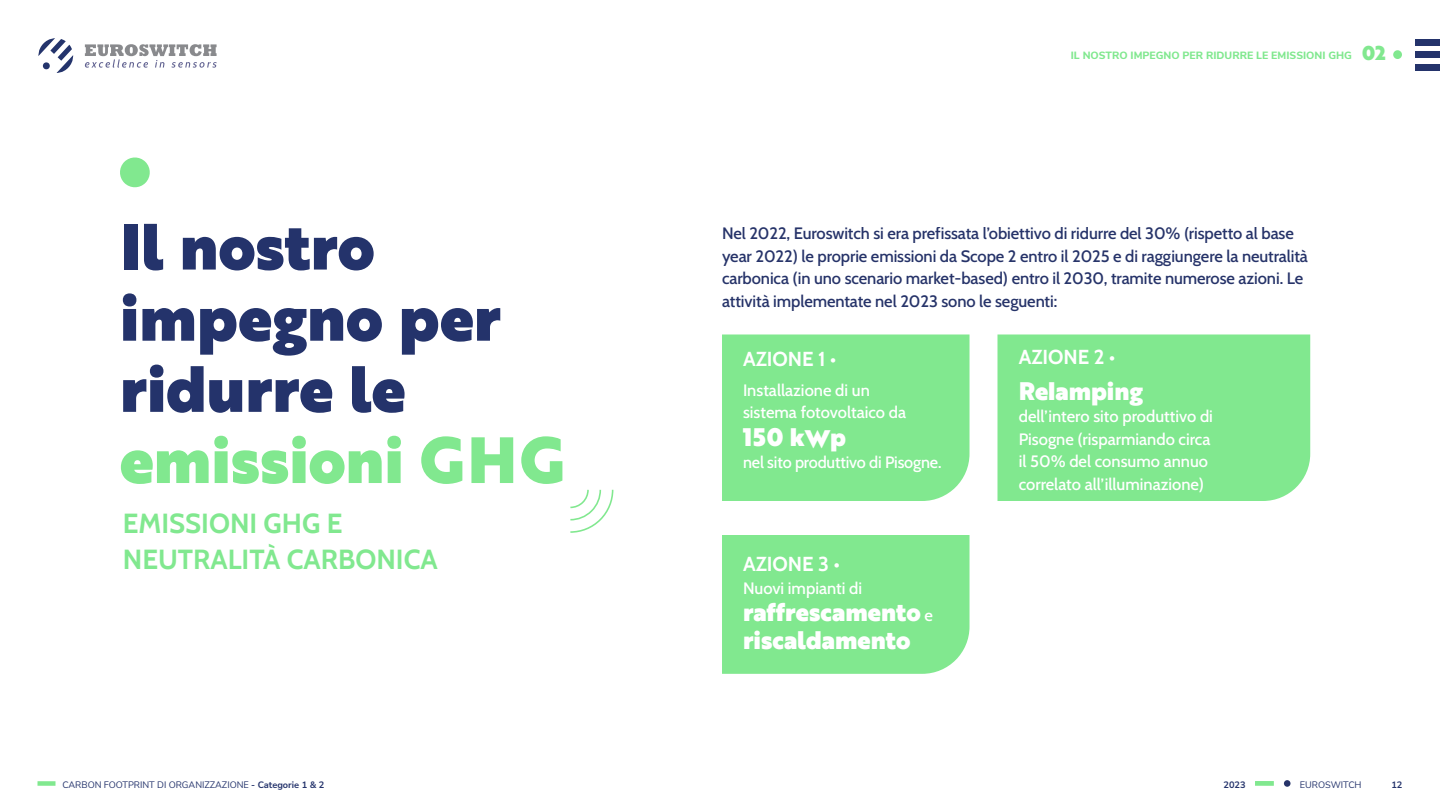
<style>
.page{position:relative;width:1440px;height:810px;background:#fff}
.page>*{position:absolute;margin:0;border:0;box-sizing:border-box;transform-origin:0 0}
.t1{font:63.45px/71.2px "Brother 1816 Black";color:#24336b}
.t2{font:63.45px "Brother 1816 Black";color:#81e88f}
.t3{font:27.6px/35.8px "Cabin";color:#81e88f}
.t4{font:24.75px/27.8px "Brother 1816 Black";color:#fff}
.t5{font:20.25px "Cabin";color:#fff}
.t6{font:16.5px/22.5px "Cabin";letter-spacing:-.005em;color:#263369}
.t7{font:16.5px/22.5px "Cabin";color:#fff}
.t8{font:800 10.5px "Nunito Sans";color:#81e88f}
.t9{font:9.23px "Nunito Sans";color:#25346c}
.t10{font:700 9.23px "Nunito Sans";color:#25346c}
.s1{font-family:"Brother 1816 Black";font-weight:400;font-size:19.5px}
.s2{font-family:"Cabin";font-size:16.5px}
.s3{font-weight:700}
</style>
<div class="page">
<div style="left:722px;top:334px;width:248px;height:167px;background:#81e88f"></div>
<div style="left:722px;top:535px;width:248px;height:139px;background:#81e88f"></div>
<div style="left:997px;top:334px;width:313px;height:167px;background:#81e88f"></div>
<svg style="left:120px;top:157px;width:30px;height:31px"></svg>
<svg style="left:570px;top:489px;width:44px;height:44px"></svg>
<svg style="left:85px;top:44px;width:132px;height:24px"></svg>
<svg style="left:38px;top:38px;width:36px;height:35px"></svg>
<div style="left:1393px;top:50px;width:9px;height:9px;background:#81e88f;border-radius:50%"></div>
<div style="left:1415px;top:39px;width:25px;height:6px;background:#24336b"></div>
<div style="left:1415px;top:51px;width:25px;height:7px;background:#24336b"></div>
<div style="left:1415px;top:64px;width:25px;height:6px;background:#24336b"></div>
<div style="left:37px;top:781px;width:19px;height:5px;background:#81e88f"></div>
<div style="left:1284px;top:780px;width:7px;height:7px;background:#263369;border-radius:50%"></div>
<div style="left:1255px;top:781px;width:19px;height:5px;background:#81e88f"></div>
<h1 class="t1" style="left:120px;top:209px;width:382px">Il nostro impegno per ridurre le</h1>
<h1 class="t2" style="left:120px;top:411px;width:447px">emissioni GHG</h1>
<h2 class="t3" style="left:123px;top:504px;width:316px">EMISSIONI GHG E<br>NEUTRALITÀ CARBONICA</h2>
<p class="t8" style="left:1071px;top:47px;width:316px">IL NOSTRO IMPEGNO PER RIDURRE LE EMISSIONI GHG <span class="s1">02</span></p>
<p class="t6" style="left:722px;top:221px;width:587px">Nel 2022, Euroswitch si era prefissata l’obiettivo di ridurre del 30% (rispetto al base year 2022) le proprie emissioni da Scope 2 entro il 2025 e di raggiungere la neutralità carbonica (in uno scenario market-based) entro il 2030, tramite numerose azioni. Le attività implementate nel 2023 sono le seguenti:</p>
<p class="t5" style="left:743px;top:343px;width:95px">AZIONE 1 •</p>
<p class="t7" style="left:743px;top:377px;width:164px">Installazione di un sistema fotovoltaico da</p>
<h3 class="t4" style="left:743px;top:422px;width:104px">150 kWp</h3>
<p class="t7" style="left:743px;top:450px;width:200px">nel sito produttivo di Pisogne.</p>
<p class="t5" style="left:743px;top:548px;width:98px">AZIONE 3 •</p>
<p class="t7" style="left:743px;top:575px;width:121px">Nuovi impianti di</p>
<h3 class="t4" style="left:743px;top:598px;width:191px">raffrescamento <span class="s2">e </span>riscaldamento</h3>
<p class="t5" style="left:1019px;top:341px;width:98px">AZIONE 2 •</p>
<h3 class="t4" style="left:1019px;top:376px;width:126px">Relamping</h3>
<p class="t7" style="left:1019px;top:404px;width:196px">dell’intero sito produttivo di<br>Pisogne (risparmiando circa il 50% del consumo annuo correlato all’illuminazione)</p>
<p class="t9" style="left:63px;top:778px;width:263px">CARBON FOOTPRINT DI ORGANIZZAZIONE <span class="s3">- Categorie 1 &amp; 2</span></p>
<p class="t10" style="left:1224px;top:778px;width:24px">2023</p>
<p class="t9" style="left:1300px;top:778px;width:63px">EUROSWITCH</p>
<p class="t10" style="left:1391px;top:778px;width:13px">12</p>
</div>
